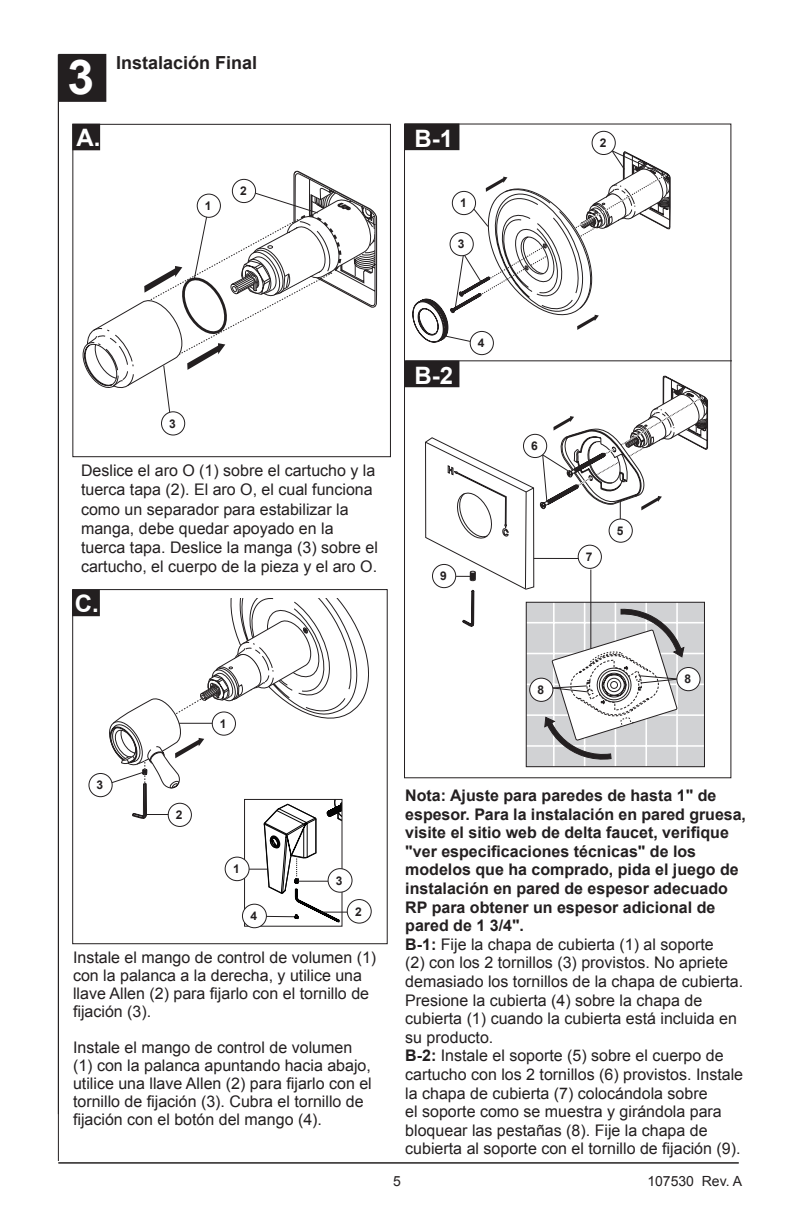
<style>
.page{position:relative;width:792px;height:1224px;background:#fff}
.page>*{position:absolute;margin:0;border:0;box-sizing:border-box;transform-origin:0 0}
.t1{font:700 48px "Arial";color:#fff}
.t2{font:700 24px "Arial";color:#fff}
.t3{font:700 18px "Arial";color:#231f20}
.t4{font:16px/18.6px "Arial";color:#231f20}
.t5{font:14px "Arial";color:#231f20}
.t6{font:700 12px "Arial";color:#231f20}
.s1{font-weight:700}
</style>
<div class="page">
<div style="left:59px;top:55px;width:46px;height:46px;background:#231f20"></div>
<div style="left:58px;top:54px;width:48px;height:48px;border:2px solid #231f20"></div>
<hr style="left:58px;top:55px;width:1px;height:1106px;background:#231f20">
<hr style="left:58px;top:1162px;width:681px;height:1px;background:#231f20">
<svg style="left:72px;top:123px;width:318px;height:293px"></svg>
<div style="left:72px;top:124px;width:319px;height:333px;border:1px solid #231f20"></div>
<div style="left:197px;top:194px;width:23px;height:23px;background:#fff;border-radius:50%"></div>
<div style="left:197px;top:194px;width:24px;height:24px;border:1px solid #231f20;border-radius:50%"></div>
<svg style="left:232px;top:179px;width:24px;height:24px"></svg>
<div style="left:232px;top:179px;width:24px;height:24px;border:1px solid #231f20;border-radius:50%"></div>
<div style="left:238px;top:185px;width:12px;height:13px;background:#fff"></div>
<div style="left:162px;top:412px;width:23px;height:23px;background:#fff;border-radius:50%"></div>
<div style="left:161px;top:411px;width:24px;height:25px;border:1px solid #231f20;border-radius:50%"></div>
<div style="left:73px;top:591px;width:26px;height:24px;background:#231f20"></div>
<div style="left:72px;top:590px;width:28px;height:26px;border:2px solid #231f20"></div>
<div style="left:72px;top:589px;width:316px;height:355px;border:1px solid #231f20"></div>
<div style="left:88px;top:773px;width:25px;height:24px;border:1px solid #231f20;border-radius:50%"></div>
<svg style="left:109px;top:598px;width:260px;height:325px"></svg>
<div style="left:244px;top:799px;width:98px;height:127px;border:1px solid #231f20"></div>
<hr style="left:233px;top:869px;width:34px;height:1px;background:#231f20">
<hr style="left:298px;top:881px;width:30px;height:1px;background:#231f20">
<hr style="left:321px;top:912px;width:31px;height:1px;background:#231f20">
<div style="left:242px;top:904px;width:24px;height:24px;background:#fff;border-radius:50%"></div>
<div style="left:242px;top:904px;width:25px;height:24px;border:1px solid #231f20;border-radius:50%"></div>
<div style="left:328px;top:869px;width:24px;height:23px;background:#fff;border-radius:50%"></div>
<div style="left:328px;top:868px;width:25px;height:25px;border:1px solid #231f20;border-radius:50%"></div>
<div style="left:347px;top:900px;width:24px;height:23px;background:#fff;border-radius:50%"></div>
<div style="left:347px;top:899px;width:25px;height:25px;border:1px solid #231f20;border-radius:50%"></div>
<div style="left:225px;top:857px;width:24px;height:24px;background:#fff;border-radius:50%"></div>
<div style="left:225px;top:857px;width:25px;height:24px;border:1px solid #231f20;border-radius:50%"></div>
<svg style="left:418px;top:123px;width:302px;height:241px"></svg>
<div style="left:466px;top:336px;width:24px;height:23px;background:#fff;border-radius:50%"></div>
<div style="left:526px;top:602px;width:178px;height:165px;background:#d1d2d4"></div>
<hr style="left:676px;top:602px;width:2px;height:165px;background:#fff">
<hr style="left:645px;top:602px;width:2px;height:165px;background:#fff">
<hr style="left:615px;top:602px;width:1px;height:165px;background:#fff">
<hr style="left:584px;top:602px;width:1px;height:165px;background:#fff">
<hr style="left:553px;top:602px;width:2px;height:165px;background:#fff">
<div style="left:406px;top:125px;width:52px;height:24px;background:#231f20"></div>
<div style="left:405px;top:124px;width:54px;height:26px;border:2px solid #231f20"></div>
<div style="left:406px;top:362px;width:52px;height:24px;background:#231f20"></div>
<div style="left:405px;top:361px;width:54px;height:26px;border:2px solid #231f20"></div>
<svg style="left:425px;top:370px;width:284px;height:390px"></svg>
<svg style="left:413px;top:142px;width:277px;height:201px"></svg>
<hr style="left:405px;top:360px;width:327px;height:1px;background:#231f20">
<svg style="left:452px;top:191px;width:24px;height:24px"></svg>
<div style="left:452px;top:191px;width:24px;height:24px;border:1px solid #231f20;border-radius:50%"></div>
<div style="left:458px;top:197px;width:12px;height:13px;background:#fff"></div>
<div style="left:450px;top:233px;width:23px;height:23px;background:#fff;border-radius:50%"></div>
<div style="left:450px;top:232px;width:24px;height:24px;border:1px solid #231f20;border-radius:50%"></div>
<svg style="left:470px;top:331px;width:23px;height:24px"></svg>
<div style="left:470px;top:331px;width:24px;height:24px;border:1px solid #231f20;border-radius:50%"></div>
<div style="left:476px;top:337px;width:12px;height:13px;background:#fff"></div>
<svg style="left:592px;top:131px;width:23px;height:24px"></svg>
<div style="left:592px;top:131px;width:24px;height:24px;border:1px solid #231f20;border-radius:50%"></div>
<div style="left:598px;top:136px;width:12px;height:14px;background:#fff"></div>
<div style="left:530px;top:678px;width:23px;height:23px;background:#fff;border-radius:50%"></div>
<div style="left:529px;top:678px;width:24px;height:24px;border:1px solid #231f20;border-radius:50%"></div>
<div style="left:677px;top:668px;width:23px;height:23px;background:#fff;border-radius:50%"></div>
<div style="left:676px;top:667px;width:25px;height:24px;border:1px solid #231f20;border-radius:50%"></div>
<div style="left:432px;top:564px;width:24px;height:24px;background:#fff;border-radius:50%"></div>
<div style="left:432px;top:564px;width:24px;height:24px;border:1px solid #231f20;border-radius:50%"></div>
<div style="left:609px;top:519px;width:23px;height:23px;background:#fff;border-radius:50%"></div>
<div style="left:609px;top:519px;width:24px;height:24px;border:1px solid #231f20;border-radius:50%"></div>
<div style="left:578px;top:545px;width:23px;height:23px;background:#fff;border-radius:50%"></div>
<div style="left:578px;top:545px;width:24px;height:24px;border:1px solid #231f20;border-radius:50%"></div>
<div style="left:523px;top:434px;width:24px;height:24px;background:#fff;border-radius:50%"></div>
<div style="left:523px;top:434px;width:24px;height:24px;border:1px solid #231f20;border-radius:50%"></div>
<h1 class="t1" style="left:67px;top:46px;width:28px">3</h1>
<p class="t3" style="left:116px;top:51px;width:143px">Instalación Final</p>
<h2 class="t2" style="left:77px;top:121px;width:25px">A.</h2>
<p class="t6" style="left:205px;top:198px;width:8px">1</p>
<p class="t6" style="left:240px;top:183px;width:8px">2</p>
<h2 class="t2" style="left:414px;top:123px;width:40px">B-1</h2>
<p class="t6" style="left:460px;top:195px;width:8px">1</p>
<p class="t6" style="left:458px;top:236px;width:8px">3</p>
<p class="t6" style="left:600px;top:135px;width:8px">2</p>
<p class="t6" style="left:169px;top:416px;width:8px">3</p>
<p class="t4" style="left:81px;top:461px;width:299px;line-height:19.2px">Deslice el aro O (1) sobre el cartucho y la tuerca tapa (2). El aro O, el cual funciona como un separador para estabilizar la manga, debe quedar apoyado en la tuerca tapa. Deslice la manga (3) sobre el cartucho, el cuerpo de la pieza y el aro O.</p>
<h2 class="t2" style="left:75px;top:587px;width:25px">C.</h2>
<h2 class="t2" style="left:414px;top:360px;width:40px">B-2</h2>
<p class="t6" style="left:478px;top:335px;width:8px">4</p>
<p class="t6" style="left:440px;top:568px;width:8px">9</p>
<p class="t6" style="left:531px;top:438px;width:8px">6</p>
<p class="t6" style="left:586px;top:549px;width:8px">7</p>
<p class="t6" style="left:617px;top:523px;width:8px">5</p>
<p class="t6" style="left:220px;top:716px;width:8px">1</p>
<p class="t6" style="left:537px;top:682px;width:8px">8</p>
<p class="t6" style="left:685px;top:671px;width:8px">8</p>
<p class="t6" style="left:97px;top:777px;width:8px">3</p>
<p class="t6" style="left:176px;top:807px;width:8px">2</p>
<p class="t6" style="left:233px;top:861px;width:8px">1</p>
<p class="t6" style="left:250px;top:908px;width:8px">4</p>
<p class="t6" style="left:336px;top:873px;width:8px">3</p>
<p class="t6" style="left:355px;top:903px;width:8px">2</p>
<p class="t4" style="left:73px;top:949px;width:305px;line-height:18px">Instale el mango de control de volumen (1) con la palanca a la derecha, y utilice una llave Allen (2) para fijarlo con el tornillo de fijación (3).</p>
<p class="t4" style="left:73px;top:1039px;width:300px;line-height:18px">Instale el mango de control de volumen (1) con la palanca apuntando hacia abajo, utilice una llave Allen (2) para fijarlo con el tornillo de fijación (3). Cubra el tornillo de fijación con el botón del mango (4).</p>
<p class="t4" style="left:405px;top:786px;width:342px"><span class="s1">Nota: Ajuste para paredes de hasta 1" de espesor. Para la instalación en pared gruesa, visite el sitio web de delta faucet, verifique "ver especificaciones técnicas" de los modelos que ha comprado, pida el juego de instalación en pared de espesor adecuado RP para obtener un espesor adicional de pared de 1 3/4".<br>B-1:</span> Fije la chapa de cubierta (1) al soporte<br>(2) con los 2 tornillos (3) provistos. No apriete demasiado los tornillos de la chapa de cubierta.<br>Presione la cubierta (4) sobre la chapa de cubierta (1) cuando la cubierta está incluida en su producto.<br><span class="s1">B-2:</span> Instale el soporte (5) sobre el cuerpo de cartucho con los 2 tornillos (6) provistos. Instale la chapa de cubierta (7) colocándola sobre<br>el soporte como se muestra y girándola para bloquear las pestañas (8). Fije la chapa de cubierta al soporte con el tornillo de fijación (9).</p>
<p class="t5" style="left:647px;top:1172px;width:96px">107530 Rev. A</p>
<p class="t5" style="left:393px;top:1171px;width:9px">5</p>
</div>
